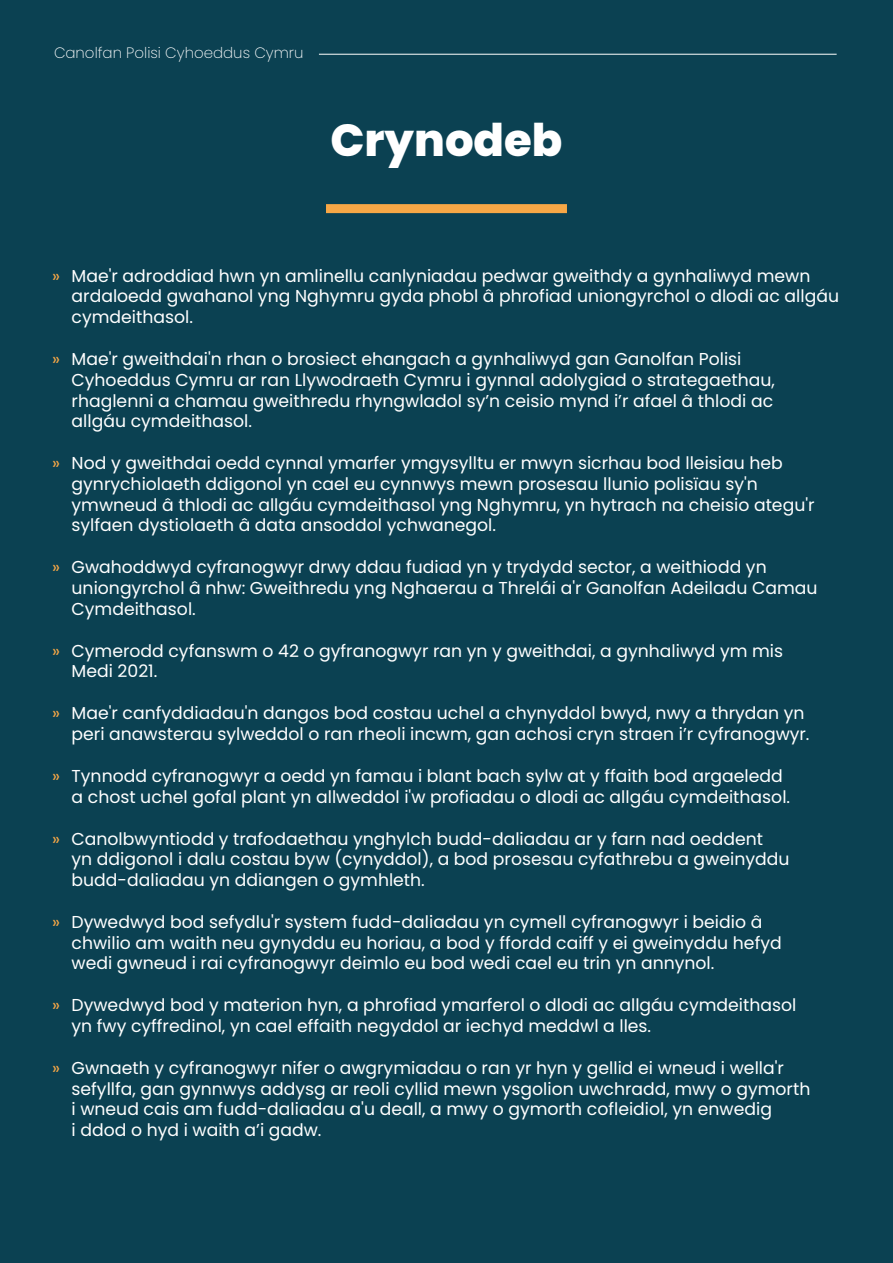
<style>
.page{position:relative;width:893px;height:1263px;background:#0b4152}
.page>*{position:absolute;margin:0;border:0;box-sizing:border-box;transform-origin:0 0}
.Heading{font:800 45px "Poppins";color:#fff}
.t1{font:17.25px/20.7px "Poppins";color:#fff}
.t2{font:200 15px "Poppins";color:#fff}
.s1{color:#f7a746}
</style>
<div class="page">
<div style="left:326px;top:204px;width:241px;height:9px;background:#f7a746"></div>
<hr style="left:319px;top:54px;width:518px;height:1px;background:#fff">
<p class="t2" style="left:54px;top:44px;width:251px">Canolfan Polisi Cyhoeddus Cymru</p>
<p class="Heading" style="left:330px;top:114px;width:234px">Crynodeb</p>
<p class="t1" style="left:72px;top:265px;width:769px;text-indent:-20px"><span class="s1">»</span> Mae'r adroddiad hwn yn amlinellu canlyniadau pedwar gweithdy a gynhaliwyd mewn ardaloedd gwahanol yng Nghymru gyda phobl â phrofiad uniongyrchol o dlodi ac allgáu cymdeithasol.</p>
<p class="t1" style="left:72px;top:349px;width:705px;text-indent:-20px"><span class="s1">»</span> Mae'r gweithdai'n rhan o brosiect ehangach a gynhaliwyd gan Ganolfan Polisi Cyhoeddus Cymru ar ran Llywodraeth Cymru i gynnal adolygiad o strategaethau, rhaglenni a chamau gweithredu rhyngwladol sy’n ceisio mynd i’r afael â thlodi ac allgáu cymdeithasol.</p>
<p class="t1" style="left:72px;top:453px;width:744px;text-indent:-20px"><span class="s1">»</span> Nod y gweithdai oedd cynnal ymarfer ymgysylltu er mwyn sicrhau bod lleisiau heb gynrychiolaeth ddigonol yn cael eu cynnwys mewn prosesau llunio polisïau sy'n ymwneud â thlodi ac allgáu cymdeithasol yng Nghymru, yn hytrach na cheisio ategu'r sylfaen dystiolaeth â data ansoddol ychwanegol.</p>
<p class="t1" style="left:72px;top:557px;width:747px;text-indent:-20px"><span class="s1">»</span> Gwahoddwyd cyfranogwyr drwy ddau fudiad yn y trydydd sector, a weithiodd yn uniongyrchol â nhw: Gweithredu yng Nghaerau a Threlái a'r Ganolfan Adeiladu Camau<br>Cymdeithasol.</p>
<p class="t1" style="left:72px;top:640px;width:713px;text-indent:-20px"><span class="s1">»</span> Cymerodd cyfanswm o 42 o gyfranogwyr ran yn y gweithdai, a gynhaliwyd ym mis<br>Medi 2021.</p>
<p class="t1" style="left:52px;top:703px;width:759px;text-align:right"><span class="s1">»</span> Mae'r canfyddiadau'n dangos bod costau uchel a chynyddol bwyd, nwy a thrydan yn peri anawsterau sylweddol o ran rheoli incwm, gan achosi cryn straen i’r cyfranogwyr.</p>
<p class="t1" style="left:72px;top:766px;width:720px;text-indent:-20px"><span class="s1">»</span> Tynnodd cyfranogwyr a oedd yn famau i blant bach sylw at y ffaith bod argaeledd a chost uchel gofal plant yn allweddol i'w profiadau o dlodi ac allgáu cymdeithasol.</p>
<p class="t1" style="left:72px;top:828px;width:719px;text-indent:-20px"><span class="s1">»</span> Canolbwyntiodd y trafodaethau ynghylch budd-daliadau ar y farn nad oeddent<br>yn ddigonol i dalu costau byw (cynyddol), a bod prosesau cyfathrebu a gweinyddu budd-daliadau yn ddiangen o gymhleth.</p>
<p class="t1" style="left:72px;top:912px;width:712px;text-indent:-20px"><span class="s1">»</span> Dywedwyd bod sefydlu'r system fudd-daliadau yn cymell cyfranogwyr i beidio â chwilio am waith neu gynyddu eu horiau, a bod y ffordd caiff y ei gweinyddu hefyd wedi gwneud i rai cyfranogwyr deimlo eu bod wedi cael eu trin yn annynol.</p>
<p class="t1" style="left:72px;top:995px;width:726px;text-indent:-20px"><span class="s1">»</span> Dywedwyd bod y materion hyn, a phrofiad ymarferol o dlodi ac allgáu cymdeithasol yn fwy cyffredinol, yn cael effaith negyddol ar iechyd meddwl a lles.</p>
<p class="t1" style="left:72px;top:1058px;width:740px;text-indent:-20px"><span class="s1">»</span> Gwnaeth y cyfranogwyr nifer o awgrymiadau o ran yr hyn y gellid ei wneud i wella'r sefyllfa, gan gynnwys addysg ar reoli cyllid mewn ysgolion uwchradd, mwy o gymorth i wneud cais am fudd-daliadau a'u deall, a mwy o gymorth cofleidiol, yn enwedig<br>i ddod o hyd i waith a’i gadw.</p>
</div>
